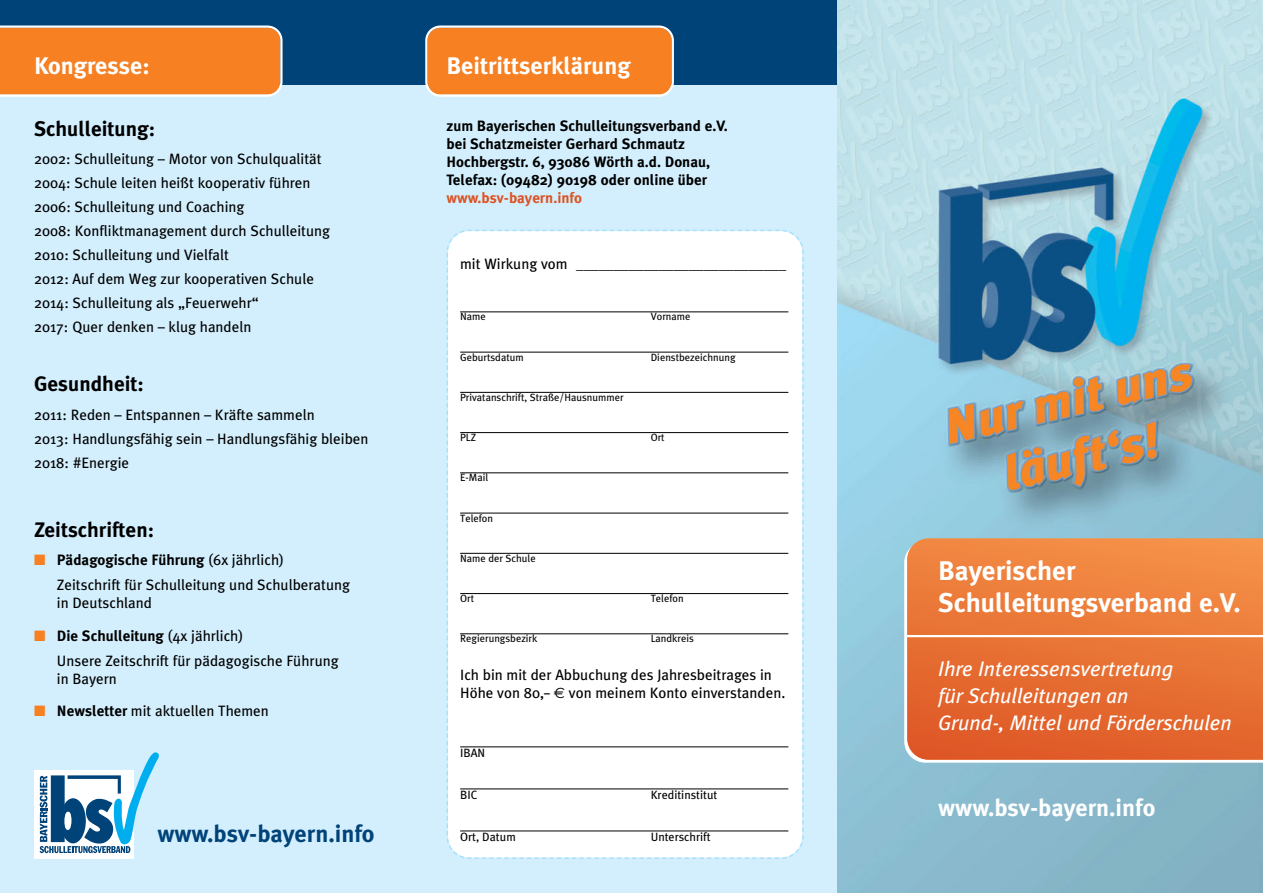
<style>
.page{position:relative;width:1263px;height:893px;background:#d3effd}
.page>*{position:absolute;margin:0;border:0;box-sizing:border-box;transform-origin:0 0}
.t1{font:700 27px/32.4px "Meta Plus";color:#fff}
.t2{font:700 24px "Meta Plus";color:#fff}
.t3{font:700 24px "Meta Plus";color:#004379}
.t4{font:italic 21px/27px "Meta Plus";color:#fff}
.t5{font:700 21px "Meta Plus";color:#000}
.t6{font:15px/24px "Meta Plus";color:#000}
.t7{font:700 15px/18px "Meta Plus";color:#000}
.t8{font:700 15px "Meta Plus";color:#dd5323}
.t9{font:12px "Meta Plus";color:#000}
.t10{font:10.5px "Meta Plus";color:#000}
.s1{color:#f68022}
.s2{font-weight:700}
.s3{font-family:"Euro Sans"}
</style>
<div class="page">
<div style="left:0;top:0;width:838px;height:85px;background:#004379"></div>
<svg style="left:0;top:26px;width:283px;height:71px;background:#f48832"></svg>
<svg style="left:425px;top:26px;width:249px;height:71px;background:#f38935"></svg>
<div style="left:446px;top:229px;width:358px;height:630px;background:#fff"></div>
<svg style="left:465px;top:856px;width:8px;height:3px"></svg>
<hr style="left:460px;top:311px;width:328px;height:1px;background:#000">
<hr style="left:460px;top:352px;width:328px;height:1px;background:#000">
<hr style="left:460px;top:392px;width:328px;height:1px;background:#000">
<hr style="left:460px;top:432px;width:328px;height:1px;background:#000">
<hr style="left:460px;top:472px;width:328px;height:1px;background:#000">
<hr style="left:460px;top:513px;width:328px;height:1px;background:#000">
<hr style="left:460px;top:553px;width:328px;height:1px;background:#000">
<hr style="left:460px;top:593px;width:328px;height:1px;background:#000">
<hr style="left:460px;top:633px;width:328px;height:1px;background:#000">
<hr style="left:460px;top:746px;width:328px;height:1px;background:#000">
<hr style="left:460px;top:788px;width:328px;height:1px;background:#000">
<hr style="left:460px;top:831px;width:328px;height:1px;background:#000">
<div style="left:34px;top:770px;width:100px;height:88px;background:#fff"></div>
<svg style="left:40px;top:752px;width:119px;height:101px"></svg>
<img style="left:838px;top:0;width:425px;height:893px">
<svg style="left:904px;top:541px;width:359px;height:222px;background:#ecf4f7"></svg>
<svg style="left:907px;top:538px;width:356px;height:222px;background:#e87437"></svg>
<hr style="left:907px;top:635px;width:356px;height:2px;background:#fff">
<h2 class="t2" style="left:34px;top:52px;width:117px">Kongresse:</h2>
<h2 class="t2" style="left:446px;top:52px;width:186px">Beitrittserklärung</h2>
<h3 class="t5" style="left:34px;top:116px;width:123px">Schulleitung:</h3>
<p class="t6" style="left:34px;top:147px;width:298px">2002: Schulleitung – Motor von Schulqualität 2004: Schule leiten heißt kooperativ führen 2006: Schulleitung und Coaching<br>2008: Konfliktmanagement durch Schulleitung 2010: Schulleitung und Vielfalt<br>2012: Auf dem Weg zur kooperativen Schule 2014: Schulleitung als „Feuerwehr“<br>2017: Quer denken – klug handeln</p>
<h3 class="t5" style="left:34px;top:372px;width:111px">Gesundheit:</h3>
<p class="t6" style="left:34px;top:402px;width:336px">2011: Reden – Entspannen – Kräfte sammeln<br>2013: Handlungsfähig sein – Handlungsfähig bleiben<br>2018: #Energie</p>
<h3 class="t5" style="left:34px;top:518px;width:122px">Zeitschriften:</h3>
<p class="t6" style="left:57px;top:548px;width:295px;line-height:24.9px;text-indent:-23px"><span class="s1">■</span> <span class="s2">Pädagogische Führung</span> (6x jährlich)<br>Zeitschrift für Schulleitung und Schulberatung</p>
<p class="t6" style="left:57px;top:591px;width:97px">in Deutschland</p>
<p class="t6" style="left:57px;top:623px;width:283px;line-height:24.9px;text-indent:-23px"><span class="s1">■</span> <span class="s2">Die Schulleitung</span> (4x jährlich)<br>Unsere Zeitschrift für pädagogische Führung</p>
<p class="t6" style="left:57px;top:666px;width:61px">in Bayern</p>
<p class="t6" style="left:34px;top:699px;width:236px"><span class="s1">■</span> <span class="s2">Newsletter</span> mit aktuellen Themen</p>
<p class="t7" style="left:446px;top:117px;width:283px">zum Bayerischen Schulleitungsverband e.V. bei Schatzmeister Gerhard Schmautz Hochbergstr. 6, 93086 Wörth a.d. Donau, Telefax: (09482) 90198 oder online über</p>
<p class="t8" style="left:446px;top:189px;width:137px">www.bsv-bayern.info</p>
<p class="t6" style="left:460px;top:252px;width:328px">mit Wirkung vom ____________________________</p>
<p class="t10" style="left:460px;top:311px;width:27px">Name</p>
<p class="t10" style="left:651px;top:311px;width:41px">Vorname</p>
<p class="t10" style="left:460px;top:351px;width:65px">Geburtsdatum</p>
<p class="t10" style="left:651px;top:351px;width:86px">Dienstbezeichnung</p>
<p class="t10" style="left:460px;top:391px;width:165px">Privatanschrift, Straße/Hausnummer</p>
<p class="t10" style="left:460px;top:431px;width:17px">PLZ</p>
<p class="t10" style="left:651px;top:431px;width:15px">Ort</p>
<p class="t10" style="left:460px;top:472px;width:29px">E-Mail</p>
<p class="t10" style="left:460px;top:512px;width:35px">Telefon</p>
<p class="t10" style="left:460px;top:552px;width:77px">Name der Schule</p>
<p class="t10" style="left:460px;top:592px;width:15px">Ort</p>
<p class="t10" style="left:651px;top:592px;width:35px">Telefon</p>
<p class="t10" style="left:460px;top:633px;width:79px">Regierungsbezirk</p>
<p class="t10" style="left:651px;top:633px;width:45px">Landkreis</p>
<p class="t6" style="left:460px;top:666px;width:327px;line-height:18px">Ich bin mit der Abbuchung des Jahresbeitrages in<br>Höhe von 80,– <span class="s3">€</span> von meinem Konto einverstanden.</p>
<p class="t9" style="left:460px;top:745px;width:27px">IBAN</p>
<p class="t9" style="left:460px;top:787px;width:19px">BIC</p>
<p class="t9" style="left:651px;top:787px;width:68px">Kreditinstitut</p>
<h2 class="t3" style="left:157px;top:819px;width:219px">www.bsv-bayern.info</h2>
<p class="t9" style="left:460px;top:830px;width:57px">Ort, Datum</p>
<p class="t9" style="left:651px;top:830px;width:62px">Unterschrift</p>
<h1 class="t1" style="left:938px;top:554px;width:304px">Bayerischer<br>Schulleitungsverband e.V.</h1>
<h3 class="t4" style="left:938px;top:655px;width:295px">Ihre Interessensvertretung<br>für Schulleitungen an<br>Grund-, Mittel und Förderschulen</h3>
<h2 class="t2" style="left:938px;top:794px;width:219px">www.bsv-bayern.info</h2>
</div>
